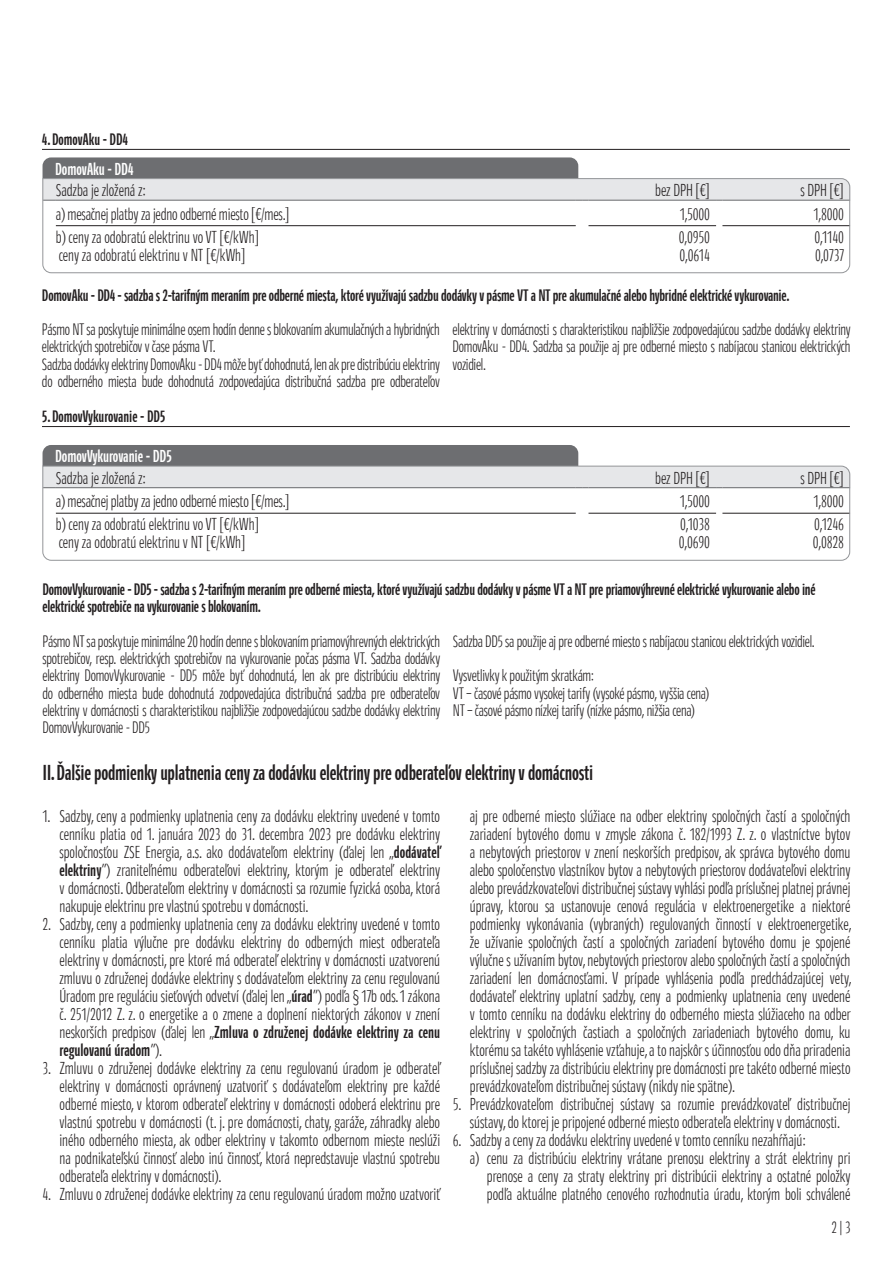
<style>
.page{position:relative;width:893px;height:1263px;background:#fff}
.page>*{position:absolute;margin:0;border:0;box-sizing:border-box;transform-origin:0 0}
.t1{font:700 22.5px "Polo Extracondensed";letter-spacing:-.01em;color:#231f20}
.t2{font:18px/18px "Polo Extracondensed";color:#231f20}
.t3{font:700 18px "Polo Extracondensed";letter-spacing:-.005em;color:#fff}
.t4{font:17.25px/17.2px "Polo Extracondensed";letter-spacing:-.015em;color:#231f20}
.t5{font:700 17.25px/17.2px "Polo Extracondensed";letter-spacing:-.015em;color:#231f20}
.s1{font-weight:700}
</style>
<div class="page">
<hr style="left:42px;top:426px;width:808px;height:1px;background:#231f20">
<hr style="left:42px;top:149px;width:808px;height:1px;background:#231f20">
<div style="left:43px;top:157px;width:536px;height:21px;background:#6d6e71"></div>
<svg style="left:42px;top:178px;width:808px;height:95px"></svg>
<div style="left:43px;top:445px;width:536px;height:20px;background:#6d6e71"></div>
<svg style="left:42px;top:465px;width:808px;height:96px"></svg>
<p class="t5" style="left:42px;top:131px;width:87px">4. DomovAku - DD4</p>
<p class="t3" style="left:55px;top:159px;width:80px">DomovAku - DD4</p>
<p class="t2" style="left:56px;top:181px;width:91px">Sadzba je zložená z:</p>
<p class="t2" style="left:655px;top:181px;width:56px">bez DPH [€]</p>
<p class="t2" style="left:800px;top:181px;width:45px">s DPH [€]</p>
<p class="t2" style="left:56px;top:205px;width:235px">a) mesačnej platby za jedno odberné miesto [€/mes.]</p>
<p class="t2" style="left:680px;top:205px;width:31px">1,5000</p>
<p class="t2" style="left:813px;top:205px;width:32px">1,8000</p>
<p class="t2" style="left:56px;top:228px;width:204px">b) ceny za odobratú elektrinu vo VT [€/kWh] ceny za odobratú elektrinu v NT [€/kWh]</p>
<p class="t2" style="left:679px;top:228px;width:32px">0,0950<br>0,0614</p>
<p class="t2" style="left:815px;top:228px;width:31px">0,1140<br>0,0737</p>
<p class="t5" style="left:42px;top:286px;width:749px">DomovAku - DD4 - sadzba s 2-tarifným meraním pre odberné miesta, ktoré využívajú sadzbu dodávky v pásme VT a NT pre akumulačné alebo hybridné elektrické vykurovanie.</p>
<p class="t4" style="left:42px;top:321px;width:399px">Pásmo NT sa poskytuje minimálne osem hodín denne s blokovaním akumulačných a hybridných elektrických spotrebičov v čase pásma VT.<br>Sadzba dodávky elektriny DomovAku - DD4 môže byť dohodnutá, len ak pre distribúciu elektriny do odberného miesta bude dohodnutá zodpovedajúca distribučná sadzba pre odberateľov</p>
<p class="t4" style="left:453px;top:321px;width:399px;text-align:justify">elektriny v domácnosti s charakteristikou najbližšie zodpovedajúcou sadzbe dodávky elektriny DomovAku - DD4. Sadzba sa použije aj pre odberné miesto s nabíjacou stanicou elektrických vozidiel.</p>
<p class="t5" style="left:42px;top:408px;width:125px">5. DomovVykurovanie - DD5</p>
<p class="t3" style="left:55px;top:447px;width:118px">DomovVykurovanie - DD5</p>
<p class="t2" style="left:56px;top:469px;width:91px">Sadzba je zložená z:</p>
<p class="t2" style="left:655px;top:469px;width:56px">bez DPH [€]</p>
<p class="t2" style="left:800px;top:469px;width:45px">s DPH [€]</p>
<p class="t2" style="left:56px;top:492px;width:235px">a) mesačnej platby za jedno odberné miesto [€/mes.]</p>
<p class="t2" style="left:680px;top:492px;width:31px">1,5000</p>
<p class="t2" style="left:813px;top:492px;width:32px">1,8000</p>
<p class="t2" style="left:56px;top:515px;width:204px">b) ceny za odobratú elektrinu vo VT [€/kWh] ceny za odobratú elektrinu v NT [€/kWh]</p>
<p class="t2" style="left:679px;top:515px;width:32px">0,1038<br>0,0690</p>
<p class="t2" style="left:813px;top:515px;width:32px">0,1246<br>0,0828</p>
<p class="t5" style="left:43px;top:581px;width:774px">DomovVykurovanie - DD5 - sadzba s 2-tarifným meraním pre odberné miesta, ktoré využívajú sadzbu dodávky v pásme VT a NT pre priamovýhrevné elektrické vykurovanie alebo iné elektrické spotrebiče na vykurovanie s blokovaním.</p>
<p class="t4" style="left:43px;top:633px;width:399px;text-align:justify">Pásmo NT sa poskytuje minimálne 20 hodín denne s blokovaním priamovýhrevných elektrických spotrebičov, resp. elektrických spotrebičov na vykurovanie počas pásma VT. Sadzba dodávky elektriny DomovVykurovanie - DD5 môže byť dohodnutá, len ak pre distribúciu elektriny do odberného miesta bude dohodnutá zodpovedajúca distribučná sadzba pre odberateľov elektriny v domácnosti s charakteristikou najbližšie zodpovedajúcou sadzbe dodávky elektriny DomovVykurovanie - DD5</p>
<p class="t4" style="left:453px;top:624px;width:363px;line-height:34.5px">Sadzba DD5 sa použije aj pre odberné miesto s nabíjacou stanicou elektrických vozidiel.<br>Vysvetlivky k použitým skratkám:</p>
<p class="t4" style="left:453px;top:685px;width:258px">VT – časové pásmo vysokej tarify (vysoké pásmo, vyššia cena)<br>NT – časové pásmo nízkej tarify (nízke pásmo, nižšia cena)</p>
<p class="t1" style="left:43px;top:760px;width:552px">II. Ďalšie podmienky uplatnenia ceny za dodávku elektriny pre odberateľov elektriny v domácnosti</p>
<p class="t2" style="left:60px;top:807px;width:382px;text-align:justify;text-indent:-17px">1. Sadzby, ceny a podmienky uplatnenia ceny za dodávku elektriny uvedené v tomto cenníku platia od 1. januára 2023 do 31. decembra 2023 pre dodávku elektriny spoločnosťou ZSE Energia, a.s. ako dodávateľom elektriny (ďalej len „<span class="s1">dodávateľ elektriny</span>“) zraniteľnému odberateľovi elektriny, ktorým je odberateľ elektriny v domácnosti. Odberateľom elektriny v domácnosti sa rozumie fyzická osoba, ktorá nakupuje elektrinu pre vlastnú spotrebu v domácnosti.</p>
<p class="t2" style="left:60px;top:915px;width:382px;text-align:justify;text-indent:-17px">2. Sadzby, ceny a podmienky uplatnenia ceny za dodávku elektriny uvedené v tomto cenníku platia výlučne pre dodávku elektriny do odberných miest odberateľa elektriny v domácnosti, pre ktoré má odberateľ elektriny v domácnosti uzatvorenú zmluvu o združenej dodávke elektriny s dodávateľom elektriny za cenu regulovanú Úradom pre reguláciu sieťových odvetví (ďalej len „<span class="s1">úrad</span>“) podľa § 17b ods. 1 zákona č. 251/2012 Z. z. o energetike a o zmene a doplnení niektorých zákonov v znení neskorších predpisov (ďalej len „<span class="s1">Zmluva o združenej dodávke elektriny za cenu regulovanú úradom</span>“).</p>
<p class="t2" style="left:60px;top:1059px;width:382px;text-align:justify;text-indent:-17px">3. Zmluvu o združenej dodávke elektriny za cenu regulovanú úradom je odberateľ elektriny v domácnosti oprávnený uzatvoriť s dodávateľom elektriny pre každé odberné miesto, v ktorom odberateľ elektriny v domácnosti odoberá elektrinu pre vlastnú spotrebu v domácnosti (t. j. pre domácnosti, chaty, garáže, záhradky alebo iného odberného miesta, ak odber elektriny v takomto odbernom mieste neslúži na podnikateľskú činnosť alebo inú činnosť, ktorá nepredstavuje vlastnú spotrebu odberateľa elektriny v domácnosti).</p>
<p class="t2" style="left:43px;top:1185px;width:399px">4. Zmluvu o združenej dodávke elektriny za cenu regulovanú úradom možno uzatvoriť</p>
<p class="t2" style="left:470px;top:807px;width:383px;text-align:justify">aj pre odberné miesto slúžiace na odber elektriny spoločných častí a spoločných zariadení bytového domu v zmysle zákona č. 182/1993 Z. z. o vlastníctve bytov a nebytových priestorov v znení neskorších predpisov, ak správca bytového domu alebo spoločenstvo vlastníkov bytov a nebytových priestorov dodávateľovi elektriny alebo prevádzkovateľovi distribučnej sústavy vyhlási podľa príslušnej platnej právnej úpravy, ktorou sa ustanovuje cenová regulácia v elektroenergetike a niektoré podmienky vykonávania (vybraných) regulovaných činností v elektroenergetike, že užívanie spoločných častí a spoločných zariadení bytového domu je spojené výlučne s užívaním bytov, nebytových priestorov alebo spoločných častí a spoločných zariadení len domácnosťami. V prípade vyhlásenia podľa predchádzajúcej vety, dodávateľ elektriny uplatní sadzby, ceny a podmienky uplatnenia ceny uvedené v tomto cenníku na dodávku elektriny do odberného miesta slúžiaceho na odber elektriny v spoločných častiach a spoločných zariadeniach bytového domu, ku ktorému sa takéto vyhlásenie vzťahuje, a to najskôr s účinnosťou odo dňa priradenia príslušnej sadzby za distribúciu elektriny pre domácnosti pre takéto odberné miesto prevádzkovateľom distribučnej sústavy (nikdy nie spätne).</p>
<p class="t2" style="left:453px;top:1095px;width:399px;text-align:center">5. Prevádzkovateľom distribučnej sústavy sa rozumie prevádzkovateľ distribučnej sústavy, do ktorej je pripojené odberné miesto odberateľa elektriny v domácnosti.</p>
<p class="t2" style="left:453px;top:1131px;width:354px">6. Sadzby a ceny za dodávku elektriny uvedené v tomto cenníku nezahŕňajú:</p>
<p class="t2" style="left:470px;top:1149px;width:382px">a) cenu za distribúciu elektriny vrátane prenosu elektriny a strát elektriny pri</p>
<p class="t2" style="left:487px;top:1167px;width:365px">prenose a ceny za straty elektriny pri distribúcii elektriny a ostatné položky</p>
<p class="t2" style="left:487px;top:1185px;width:365px">podľa aktuálne platného cenového rozhodnutia úradu, ktorým boli schválené</p>
<p class="t4" style="left:831px;top:1219px;width:20px">2 | 3</p>
</div>
